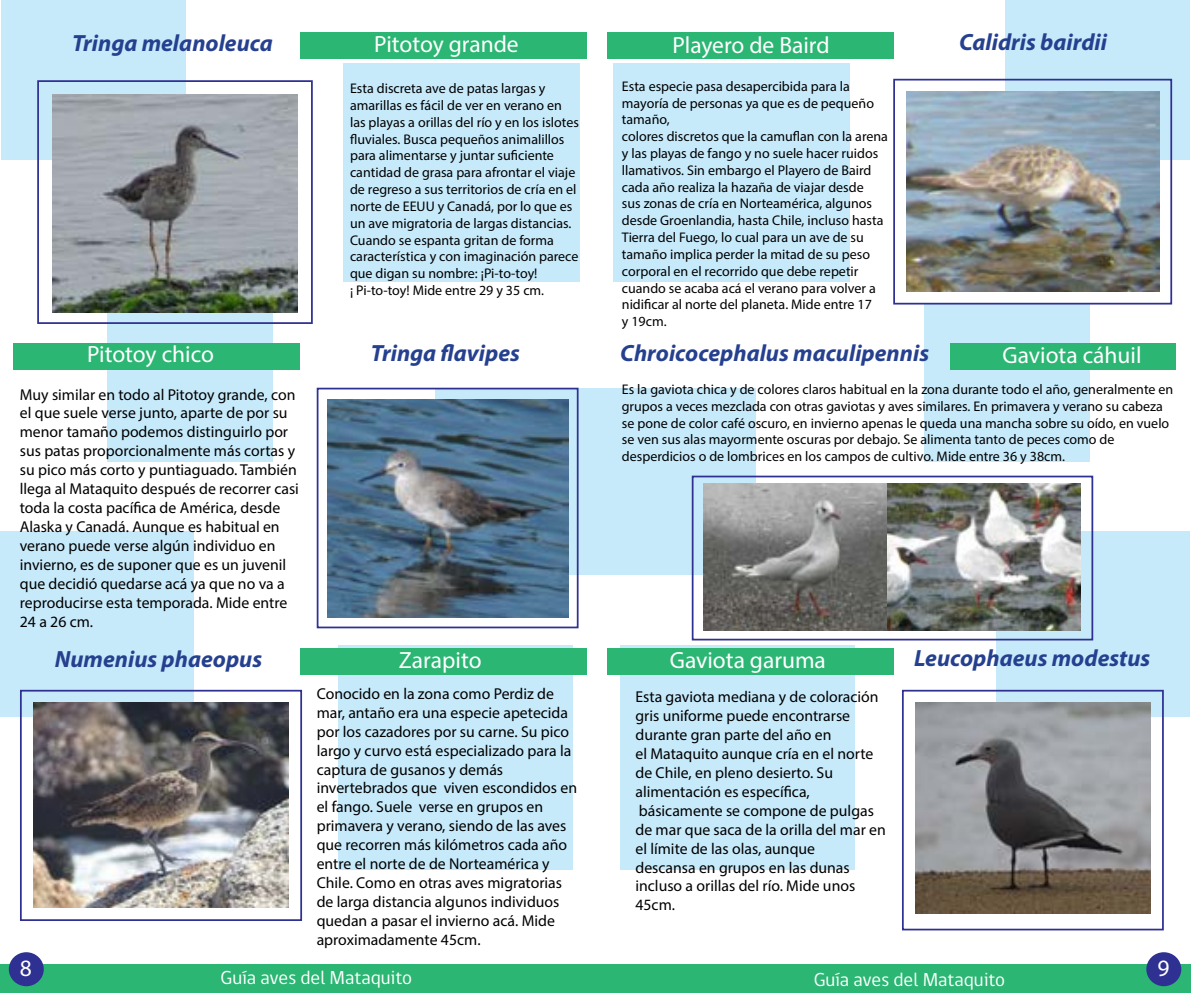
<style>
.page{position:relative;width:1191px;height:993px;background:#fff}
.page>*{position:absolute;margin:0;border:0;box-sizing:border-box;transform-origin:0 0}
.t1{font:italic 700 23.45px "Myriad Pro";color:#25408f}
.t2{font:23.45px "Myriad Pro";color:#fff}
.t3{font:19.25px "gob CL";color:#fff}
.t4{font:15.75px/18.9px "Myriad Pro";color:#000}
.t5{font:14px/16.8px "Myriad Pro";color:#000}
</style>
<div class="page">
<div style="left:0;top:964px;width:1191px;height:28px;background:#2bb673"></div>
<div style="left:9px;top:951px;width:35px;height:34px;background:#2e3092;border-radius:50%"></div>
<div style="left:343px;top:63px;width:237px;height:218px;background:#c7eafb"></div>
<div style="left:1px;top:0;width:184px;height:160px;background:#c7eafb"></div>
<div style="left:435px;top:387px;width:160px;height:187px;background:#c7eafb"></div>
<div style="left:108px;top:304px;width:165px;height:158px;background:#c7eafb"></div>
<div style="left:1px;top:531px;width:193px;height:185px;background:#c7eafb"></div>
<div style="left:338px;top:645px;width:235px;height:224px;background:#c7eafb"></div>
<div style="left:1146px;top:951px;width:35px;height:34px;background:#2e3092;border-radius:50%"></div>
<div style="left:614px;top:63px;width:236px;height:218px;background:#c7eafb"></div>
<div style="left:1005px;top:0;width:184px;height:160px;background:#c7eafb"></div>
<div style="left:595px;top:387px;width:160px;height:187px;background:#c7eafb"></div>
<div style="left:923px;top:304px;width:166px;height:158px;background:#c7eafb"></div>
<div style="left:996px;top:531px;width:193px;height:185px;background:#c7eafb"></div>
<div style="left:620px;top:645px;width:235px;height:224px;background:#c7eafb"></div>
<div style="left:300px;top:32px;width:286px;height:26px;background:#2bb673"></div>
<div style="left:14px;top:343px;width:286px;height:26px;background:#2bb673"></div>
<div style="left:300px;top:648px;width:286px;height:26px;background:#2bb673"></div>
<div style="left:607px;top:32px;width:286px;height:26px;background:#2bb673"></div>
<div style="left:950px;top:343px;width:226px;height:26px;background:#2bb673"></div>
<div style="left:607px;top:648px;width:286px;height:26px;background:#2bb673"></div>
<img style="left:52px;top:94px;width:246px;height:218px">
<div style="left:37px;top:80px;width:276px;height:244px;border:2px solid #2e3092"></div>
<img style="left:327px;top:399px;width:242px;height:218px">
<div style="left:317px;top:387px;width:261px;height:241px;border:2px solid #2e3092"></div>
<img style="left:34px;top:702px;width:254px;height:205px">
<div style="left:20px;top:689px;width:282px;height:231px;border:2px solid #2e3092"></div>
<img style="left:906px;top:92px;width:253px;height:199px">
<div style="left:893px;top:79px;width:279px;height:225px;border:2px solid #2e3092"></div>
<img style="left:703px;top:483px;width:377px;height:147px">
<div style="left:692px;top:475px;width:401px;height:165px;border:2px solid #2e3092"></div>
<img style="left:916px;top:702px;width:234px;height:211px">
<div style="left:902px;top:689px;width:261px;height:241px;border:2px solid #2e3092"></div>
<h1 class="t1" style="left:72px;top:28px;width:202px">Tringa melanoleuca</h1>
<h1 class="t2" style="left:374px;top:30px;width:146px">Pitotoy grande</h1>
<p class="t5" style="left:350px;top:80px;width:230px">Esta discreta ave de patas largas y amarillas es fácil de ver en verano en las playas a orillas del río y en los islotes fluviales. Busca pequeños animalillos para alimentarse y juntar suficiente cantidad de grasa para afrontar el viaje de regreso a sus territorios de cría en el norte de EEUU y Canadá, por lo que es un ave migratoria de largas distancias.<br>Cuando se espanta gritan de forma característica y con imaginación parece que digan su nombre: ¡Pi-to-toy!<br>¡ Pi-to-toy! Mide entre 29 y 35 cm.</p>
<h1 class="t2" style="left:87px;top:339px;width:128px">Pitotoy chico</h1>
<h1 class="t1" style="left:371px;top:337px;width:150px">Tringa flavipes</h1>
<p class="t4" style="left:20px;top:384px;width:281px">Muy similar en todo al Pitotoy grande, con el que suele verse junto, aparte de por su menor tamaño podemos distinguirlo por sus patas proporcionalmente más cortas y su pico más corto y puntiaguado. También llega al Mataquito después de recorrer casi toda la costa pacífica de América, desde Alaska y Canadá. Aunque es habitual en verano puede verse algún individuo en invierno, es de suponer que es un juvenil que decidió quedarse acá ya que no va a reproducirse esta temporada. Mide entre 24 a 26 cm.</p>
<h1 class="t1" style="left:55px;top:644px;width:209px">Numenius phaeopus</h1>
<h1 class="t2" style="left:399px;top:646px;width:84px">Zarapito</h1>
<p class="t4" style="left:317px;top:683px;width:262px">Conocido en la zona como Perdiz de mar, antaño era una especie apetecida por los cazadores por su carne. Su pico largo y curvo está especializado para la captura de gusanos y demás invertebrados que viven escondidos en el fango. Suele verse en grupos en primavera y verano, siendo de las aves que recorren más kilómetros cada año entre el norte de de Norteamérica y Chile. Como en otras aves migratorias de larga distancia algunos individuos quedan a pasar el invierno acá. Mide aproximadamente 45cm.</p>
<h1 class="t2" style="left:672px;top:30px;width:159px">Playero de Baird</h1>
<h1 class="t1" style="left:959px;top:27px;width:149px">Calidris bairdii</h1>
<p class="t5" style="left:622px;top:77px;width:267px">Esta especie pasa desapercibida para la mayoría de personas ya que es de pequeño tamaño,<br>colores discretos que la camuflan con la arena y las playas de fango y no suele hacer ruidos llamativos. Sin embargo el Playero de Baird cada año realiza la hazaña de viajar desde<br>sus zonas de cría en Norteamérica, algunos desde Groenlandia, hasta Chile, incluso hasta Tierra del Fuego, lo cual para un ave de su tamaño implica perder la mitad de su peso corporal en el recorrido que debe repetir cuando se acaba acá el verano para volver a nidificar al norte del planeta. Mide entre 17<br>y 19cm.</p>
<h1 class="t1" style="left:620px;top:338px;width:310px">Chroicocephalus maculipennis</h1>
<h1 class="t2" style="left:1002px;top:340px;width:141px">Gaviota cáhuil</h1>
<p class="t5" style="left:622px;top:380px;width:553px">Es la gaviota chica y de colores claros habitual en la zona durante todo el año, generalmente en grupos a veces mezclada con otras gaviotas y aves similares. En primavera y verano su cabeza se pone de color café oscuro, en invierno apenas le queda una mancha sobre su oído, en vuelo se ven sus alas mayormente oscuras por debajo. Se alimenta tanto de peces como de desperdicios o de lombrices en los campos de cultivo. Mide entre 36 y 38cm.</p>
<h1 class="t2" style="left:669px;top:646px;width:158px">Gaviota garuma</h1>
<h1 class="t1" style="left:914px;top:642px;width:238px">Leucophaeus modestus</h1>
<p class="t4" style="left:635px;top:687px;width:252px">Esta gaviota mediana y de coloración gris uniforme puede encontrarse durante gran parte del año en<br>el Mataquito aunque cría en el norte de Chile, en pleno desierto. Su alimentación es específica, básicamente se compone de pulgas de mar que saca de la orilla del mar en el límite de las olas, aunque<br>descansa en grupos en las dunas incluso a orillas del río. Mide unos<br>45cm.</p>
<h1 class="t2" style="left:20px;top:953px;width:14px">8</h1>
<h1 class="t2" style="left:1157px;top:953px;width:14px">9</h1>
<h2 class="t3" style="left:221px;top:963px;width:193px">Guía aves del Mataquito</h2>
<h2 class="t3" style="left:813px;top:966px;width:193px">Guía aves del Mataquito</h2>
</div>
